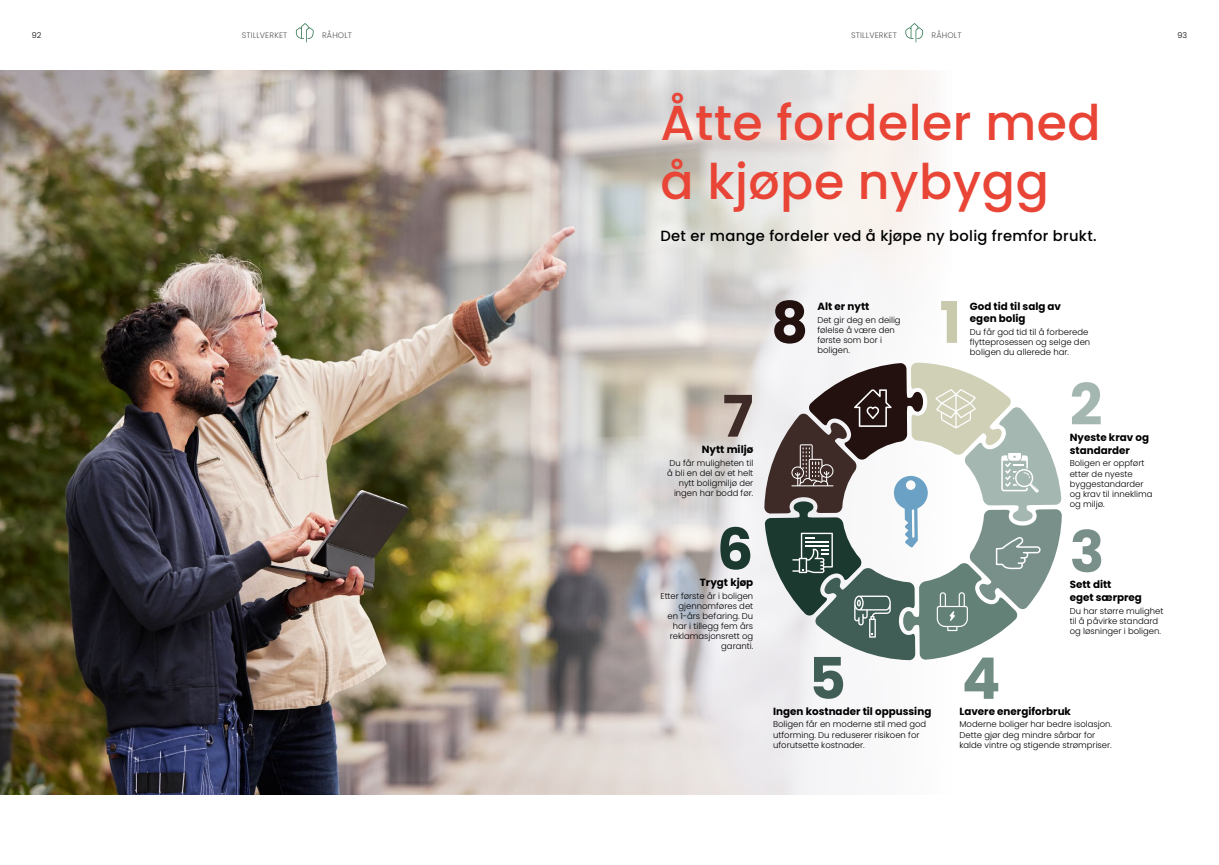
<style>
.page{position:relative;width:1219px;height:865px;background:#fff}
.page>*{position:absolute;margin:0;border:0;box-sizing:border-box;transform-origin:0 0}
.t1{font:700 57.3px "Poppins";color:#23110f}
.t2{font:700 57.3px "Poppins";color:#c9c9ad}
.t3{font:700 57.3px "Poppins";color:#405e55}
.t4{font:700 57.3px "Poppins";color:#708c83}
.t5{font:700 57.3px "Poppins";color:#a5b7b1}
.t6{font:700 57.3px "Poppins";color:#1b392e}
.t7{font:700 57.3px "Poppins";color:#79908a}
.t8{font:700 57.3px "Poppins";color:#3e2a27}
.t9{font:500 49px/58.8px "Poppins";letter-spacing:.01em;color:#e94537}
.t10{font:500 14.7px "Poppins";letter-spacing:.02em;color:#000}
.t11{font:700 10.3px/12.4px "Poppins";color:#000}
.t12{font:300 8.5px/10.2px "Poppins";color:#000}
.t13{font:300 8px "Poppins";letter-spacing:.02em;color:#565655}
.t14{font:300 8px "Poppins";color:#000}
</style>
<div class="page">
<img style="left:0;top:71px;width:930px;height:723px">
<svg style="left:764px;top:362px;width:298px;height:298px"></svg>
<svg style="left:296px;top:23px;width:18px;height:19px"></svg>
<svg style="left:905px;top:23px;width:18px;height:19px"></svg>
<p class="t14" style="left:32px;top:31px;width:11px">92</p>
<p class="t13" style="left:242px;top:31px;width:47px">STILLVERKET</p>
<p class="t13" style="left:322px;top:31px;width:31px">RÅHOLT</p>
<p class="t13" style="left:851px;top:31px;width:47px">STILLVERKET</p>
<p class="t13" style="left:932px;top:31px;width:31px">RÅHOLT</p>
<p class="t14" style="left:1177px;top:31px;width:11px">93</p>
<h2 class="t9" style="left:660px;top:93px;width:442px">Åtte fordeler med å kjøpe nybygg</h2>
<h3 class="t10" style="left:660px;top:227px;width:438px">Det er mange fordeler ved å kjøpe ny bolig fremfor brukt.</h3>
<h1 class="t8" style="left:723px;top:383px;width:32px">7</h1>
<p class="t11" style="left:702px;top:443px;width:53px">Nytt miljø</p>
<p class="t12" style="left:667px;top:458px;width:88px;text-align:right">Du får muligheten til å bli en del av et helt nytt boligmiljø der ingen har bodd før.</p>
<h1 class="t1" style="left:771px;top:289px;width:39px">8</h1>
<p class="t11" style="left:817px;top:300px;width:53px">Alt er nytt</p>
<p class="t12" style="left:817px;top:314px;width:85px">Det gir deg en deilig følelse å være den første som bor i</p>
<p class="t12" style="left:817px;top:345px;width:34px">boligen.</p>
<h1 class="t2" style="left:940px;top:289px;width:23px">1</h1>
<p class="t11" style="left:970px;top:300px;width:93px">God tid til salg av egen bolig</p>
<p class="t12" style="left:970px;top:327px;width:122px">Du får god tid til å forberede flytteprosessen og selge den boligen du allerede har.</p>
<h1 class="t5" style="left:1070px;top:371px;width:34px">2</h1>
<p class="t11" style="left:1070px;top:431px;width:81px">Nyeste krav og standarder</p>
<p class="t12" style="left:1070px;top:458px;width:84px">Boligen er oppført etter de nyeste byggestandarder og krav til inneklima og miljø.</p>
<h1 class="t6" style="left:717px;top:516px;width:38px">6</h1>
<h1 class="t7" style="left:1070px;top:518px;width:36px">3</h1>
<p class="t11" style="left:700px;top:576px;width:55px">Trygt kjøp</p>
<p class="t12" style="left:660px;top:590px;width:94px;text-align:right">Etter første år i boligen gjennomføres det<br>en 1-års befaring. Du har i tillegg fem års reklamasjonsrett og garanti.</p>
<h1 class="t3" style="left:809px;top:645px;width:39px">5</h1>
<h1 class="t4" style="left:962px;top:645px;width:40px">4</h1>
<p class="t11" style="left:1070px;top:578px;width:74px">Sett ditt<br>eget særpreg</p>
<p class="t12" style="left:1070px;top:605px;width:95px">Du har større mulighet til å påvirke standard og løsninger i boligen.</p>
<p class="t11" style="left:773px;top:705px;width:160px">Ingen kostnader til oppussing</p>
<p class="t12" style="left:773px;top:719px;width:155px">Boligen får en moderne stil med god utforming. Du reduserer risikoen for uforutsette kostnader.</p>
<p class="t11" style="left:959px;top:705px;width:113px">Lavere energiforbruk</p>
<p class="t12" style="left:959px;top:719px;width:154px">Moderne boliger har bedre isolasjon.<br>Dette gjør deg mindre sårbar for kalde vintre og stigende strømpriser.</p>
</div>
